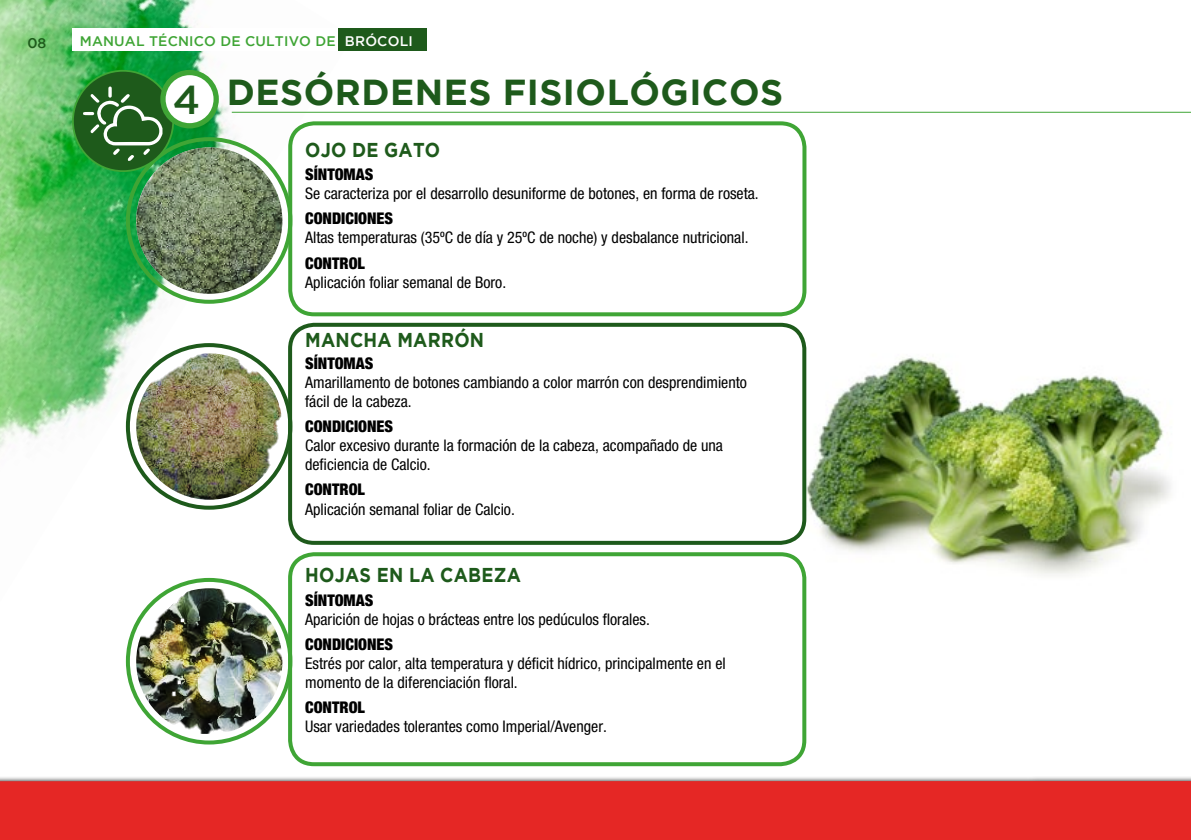
<style>
.page{position:relative;width:1191px;height:840px;background:#fff}
.page>*{position:absolute;margin:0;border:0;box-sizing:border-box;transform-origin:0 0}
.t1{font:500 40.4px "Gotham";color:#1e5a1b}
.t2{font:700 36px "Gotham";letter-spacing:.015em;color:#1e5a1b}
.t3{font:700 20px "Gotham";letter-spacing:.015em;color:#1e5a1b;scale:.9 1}
.t4{font:condensed 16px/19px "Helvetica Neue";color:#000}
.t5{font:900 condensed 16px "Helvetica Neue";color:#000}
.t6{font:500 14px "Gotham";color:#1e5a1b}
.t7{font:500 13.8px "Gotham";letter-spacing:.015em;color:#3fa535}
.t8{font:500 13.8px "Gotham";letter-spacing:.015em;color:#fff}
</style>
<div class="page">
<img style="left:780px;top:333px;width:391px;height:287px">
<div style="left:288px;top:552px;width:518px;height:213px;border:4px solid #3fa535;border-radius:24px"></div>
<img style="left:0;top:0;width:353px;height:601px">
<div style="left:126px;top:137px;width:166px;height:166px;border:4px solid #3fa535;border-radius:50%"></div>
<div style="left:126px;top:343px;width:166px;height:166px;border:4px solid #1e5a1b;border-radius:50%"></div>
<div style="left:126px;top:577px;width:166px;height:167px;border:4px solid #3fa535;border-radius:50%"></div>
<img style="left:136px;top:147px;width:146px;height:146px;border-radius:73px">
<img style="left:136px;top:353px;width:146px;height:146px;border-radius:73px">
<img style="left:136px;top:588px;width:146px;height:146px;border-radius:73px">
<div style="left:73px;top:71px;width:100px;height:100px;background:#1e5a1b;border-radius:50%"></div>
<div style="left:72px;top:70px;width:102px;height:102px;border:2px solid #3fa535;border-radius:50%"></div>
<div style="left:163px;top:72px;width:53px;height:54px;background:#fff;border-radius:50%"></div>
<div style="left:160px;top:70px;width:59px;height:58px;border:5px solid #3fa535;border-radius:50%"></div>
<hr style="left:232px;top:112px;width:959px;height:1px;background:#3fa535">
<svg style="left:83px;top:86px;width:79px;height:75px"></svg>
<div style="left:72px;top:28px;width:270px;height:23px;background:#fff"></div>
<div style="left:338px;top:28px;width:89px;height:23px;background:#1e5a1b"></div>
<div style="left:288px;top:121px;width:518px;height:195px;border:4px solid #3fa535;border-radius:24px"></div>
<div style="left:288px;top:322px;width:518px;height:222px;border:4px solid #1e5a1b;border-radius:24px"></div>
<div style="left:0;top:775px;width:1191px;height:64px;background:#000;opacity:.75"></div>
<div style="left:0;top:780px;width:1191px;height:59px;background:#e52725"></div>
<p class="t6" style="left:28px;top:35px;width:20px">08</p>
<p class="t7" style="left:80px;top:33px;width:257px">MANUAL TÉCNICO DE CULTIVO DE</p>
<p class="t8" style="left:345px;top:33px;width:78px">BRÓCOLIS</p>
<p class="t1" style="left:173px;top:77px;width:29px">4</p>
<p class="t2" style="left:227px;top:72px;width:558px">DESÓRDENES FISIOLÓGICOS</p>
<p class="t3" style="left:305px;top:138px;width:152px">OJO DE GATO</p>
<p class="t5" style="left:305px;top:161px;width:70px">SÍNTOMAS</p>
<p class="t4" style="left:305px;top:184px;width:455px">Se caracteriza por el desarrollo desuniforme de botones, en forma de roseta.</p>
<p class="t5" style="left:305px;top:205px;width:90px">CONDICIONES</p>
<p class="t4" style="left:305px;top:228px;width:445px">Altas temperaturas (35ºC de día y 25ºC de noche) y desbalance nutricional.</p>
<p class="t5" style="left:305px;top:250px;width:61px">CONTROL</p>
<p class="t4" style="left:305px;top:272px;width:203px">Aplicación foliar semanal de Boro.</p>
<p class="t3" style="left:305px;top:328px;width:200px">MANCHA MARRÓN</p>
<p class="t5" style="left:305px;top:350px;width:70px">SÍNTOMAS</p>
<p class="t4" style="left:305px;top:372px;width:443px">Amarillamento de botones cambiando a color marrón con desprendimiento fácil de la cabeza.</p>
<p class="t5" style="left:305px;top:413px;width:90px">CONDICIONES</p>
<p class="t4" style="left:305px;top:435px;width:419px">Calor excesivo durante la formación de la cabeza, acompañado de una deficiencia de Calcio.</p>
<p class="t5" style="left:305px;top:476px;width:61px">CONTROL</p>
<p class="t4" style="left:305px;top:499px;width:211px">Aplicación semanal foliar de Calcio.</p>
<p class="t3" style="left:305px;top:563px;width:241px">HOJAS EN LA CABEZA</p>
<p class="t5" style="left:305px;top:586px;width:70px">SÍNTOMAS</p>
<p class="t4" style="left:305px;top:609px;width:346px">Aparición de hojas o brácteas entre los pedúculos florales.</p>
<p class="t5" style="left:305px;top:630px;width:90px">CONDICIONES</p>
<p class="t4" style="left:305px;top:653px;width:422px">Estrés por calor, alta temperatura y déficit hídrico, principalmente en el momento de la diferenciación floral.</p>
<p class="t5" style="left:305px;top:693px;width:61px">CONTROL</p>
<p class="t4" style="left:305px;top:716px;width:303px">Usar variedades tolerantes como Imperial/Avenger.</p>
</div>
